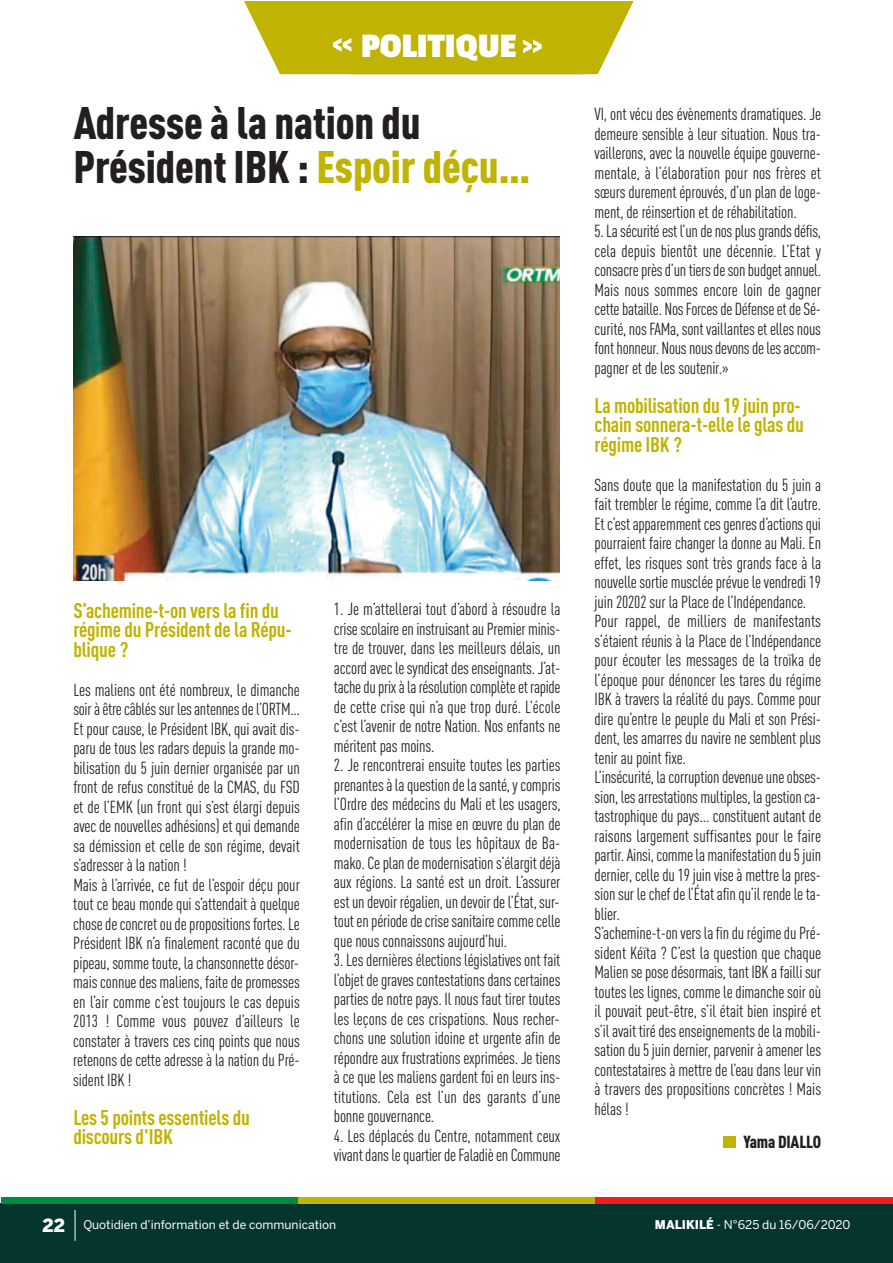
<style>
.page{position:relative;width:893px;height:1263px;background:#fff}
.page>*{position:absolute;margin:0;border:0;box-sizing:border-box;transform-origin:0 0}
.t1{font:900 condensed 45px/43.5px "DIN Pro";letter-spacing:-.005em;color:#231f20}
.t2{font:700 36px "Passion One";color:#fff}
.t3{font:700 condensed 21px/19.5px "DIN Pro";letter-spacing:-.01em;color:#c0b301}
.t4{font:condensed 17.25px/19.5px "DIN Pro";letter-spacing:-.01em;color:#231f20}
.t5{font:900 condensed 17.25px "DIN Pro";letter-spacing:-.01em;color:#231f20}
.t6{font:12px "Benton Sans";color:#fff}
.s1{color:#c0b301}
.s2{font-weight:900;font-size:18px}
.s3{font-weight:900}
</style>
<div class="page">
<div style="left:1px;top:1203px;width:892px;height:60px;background:#05352f"></div>
<div style="left:1px;top:1197px;width:297px;height:6px;background:#008b43"></div>
<div style="left:298px;top:1197px;width:298px;height:6px;background:#c0b301"></div>
<div style="left:596px;top:1197px;width:297px;height:6px;background:#ee1d23"></div>
<hr style="left:75px;top:1210px;width:1px;height:31px;background:#fff">
<svg style="left:244px;top:1px;width:389px;height:73px;background:#c6ba19"></svg>
<div style="left:723px;top:1137px;width:12px;height:11px;background:#c0b301"></div>
<img style="left:73px;top:236px;width:486px;height:344px">
<h2 class="t2" style="left:361px;top:27px;width:157px">POLITIQUE</h2>
<h1 class="t1" style="left:73px;top:105px;width:459px">Adresse à la nation du<br>Président IBK : <span class="s1">Espoir déçu…</span></h1>
<p class="t3" style="left:73px;top:603px;width:220px">S’achemine-t-on vers la fin du régime du Président de la Répu&shy;blique ?</p>
<p class="t4" style="left:73px;top:682px;width:228px">Les maliens ont été nombreux, le dimanche soiràêtrecâbléssur lesantennesdel’ORTM… Et pour cause, le Président IBK, qui avait dis&shy;paru de tous les radars depuis la grande mo&shy;bilisation du 5 juin dernier organisée par un front de refus constitué de la CMAS, du FSD et de l’EMK (un front qui s’est élargi depuis avec de nouvelles adhésions) et qui demande sa démission et celle de son régime, devait s’adresser à la nation !<br>Mais à l’arrivée, ce fut de l’espoir déçu pour tout ce beau monde qui s’attendait à quelque chosedeconcretoudepropositionsfortes.Le Président IBK n’a finalement raconté que du pipeau, somme toute, la chansonnette désor&shy;mais connue des maliens, faite de promesses en l’air comme c’est toujours le cas depuis 2013 ! Comme vous pouvez d’ailleurs le constater à travers ces cinq points que nous retenons de cette adresse à la nation du Pré&shy;sident IBK !</p>
<p class="t3" style="left:73px;top:1110px;width:178px">Les 5 points essentiels du discours d'IBK</p>
<p class="t4" style="left:334px;top:601px;width:228px;text-align:justify">1. Je m’attellerai tout d’abord à résoudre la crisescolaireeninstruisantau Premierminis&shy;tre de trouver, dans les meilleurs délais, un accordaveclesyndicatdesenseignants.J’at&shy;tacheduprixàlarésolutioncomplèteet rapide de cette crise qui n’a que trop duré. L’école c’est l’avenir de notre Nation. Nos enfants ne méritent pas moins.</p>
<p class="t4" style="left:334px;top:757px;width:228px;text-align:justify">2. Je rencontrerai ensuite toutes les parties prenantesàlaquestiondelasanté,ycompris l’Ordre des médecins du Mali et les usagers, afin d’accélérer la mise en œuvre du plan de modernisation de tous les hôpitaux de Ba&shy;mako. Ce plan de modernisation s’élargit déjà aux régions. La santé est un droit. L’assurer estundevoir régalien,undevoirdel’État,sur&shy;toutenpériodedecrisesanitairecommecelle que nous connaissons aujourd’hui.</p>
<p class="t4" style="left:334px;top:952px;width:228px;text-align:justify">3. Les dernières élections législatives ont fait l’objet de graves contestations dans certaines parties de notre pays. Il nous faut tirer toutes les leçons de ces crispations. Nous recher&shy;chons une solution idoine et urgente afin de répondre aux frustrations exprimées. Je tiens à ce que les maliens gardent foi en leurs ins&shy;titutions. Cela est l’un des garants d’une bonne gouvernance.</p>
<p class="t4" style="left:334px;top:1128px;width:228px">4. Les déplacés du Centre, notamment ceux vivantdanslequartierdeFaladièenCommune</p>
<p class="t4" style="left:594px;top:106px;width:228px">VI, ont vécu des évènements dramatiques. Je demeure sensible à leur situation. Nous tra&shy;vaillerons, avec la nouvelle équipe gouverne&shy;mentale, à l’élaboration pour nos frères et sœurs durement éprouvés, d’un plan de loge&shy;ment, de réinsertion et de réhabilitation.<br>5.Lasécuritéest l’undenosplusgrandsdéfis, cela depuis bientôt une décennie. L’Etat y consacreprèsd’untiersdesonbudgetannuel.<br>Mais nous sommes encore loin de gagner cettebataille. NosForcesde DéfenseetdeSé&shy;curité,nosFAMa,sontvaillantesetellesnous fonthonneur. Nousnousdevonsdelesaccom&shy;pagner et de les soutenir.»</p>
<p class="t3" style="left:594px;top:397px;width:211px">La mobilisation du 19 juin pro&shy;chain sonnera-t-elle le glas du régime IBK ?</p>
<p class="t4" style="left:594px;top:476px;width:228px">Sans doute que la manifestation du 5 juin a fait trembler le régime, comme l’a dit l’autre.<br>Etc’estapparemmentcesgenresd’actionsqui pourraient faire changer la donne au Mali. En effet, les risques sont très grands face à la nouvelle sortie musclée prévue le vendredi 19 juin 20202 sur la Place de l’Indépendance.<br>Pour rappel, de milliers de manifestants s’étaient réunis à la Place de l’Indépendance pour écouter les messages de la troïka de l’époque pour dénoncer les tares du régime IBK à travers la réalité du pays. Comme pour dire qu’entre le peuple du Mali et son Prési&shy;dent, les amarres du navire ne semblent plus tenir au point fixe.<br>L’insécurité, lacorruptiondevenueuneobses&shy;sion, lesarrestationsmultiples, lagestionca&shy;tastrophique du pays... constituent autant de raisons largement suffisantes pour le faire partir.Ainsi,commela manifestationdu5juin dernier, celle du 19 juin vise à mettre la pres&shy;sion sur le chef de l’État afin qu’il rende le ta&shy;blier.<br>S’achemine-t-on vers la fin du régime du Pré&shy;sident Kéïta ? C’est la question que chaque Malienseposedésormais, tant IBK afaillisur toutes les lignes, comme le dimanche soir où il pouvait peut-être, s’il était bien inspiré et s’il avait tiré des enseignements de la mobili&shy;sation du 5 juin dernier, parvenir à amener les contestataires à mettre de l’eau dans leur vin à travers des propositions concrètes ! Mais hélas !</p>
<p class="t5" style="left:743px;top:1135px;width:79px">Yama DIALLO</p>
<p class="t6" style="left:43px;top:1218px;width:295px"><span class="s2">22</span> Quotidien d’information et de communication</p>
<p class="t6" style="left:655px;top:1218px;width:197px"><span class="s3">MALIKILÉ</span> - N°625 du 16/06/2020</p>
</div>
